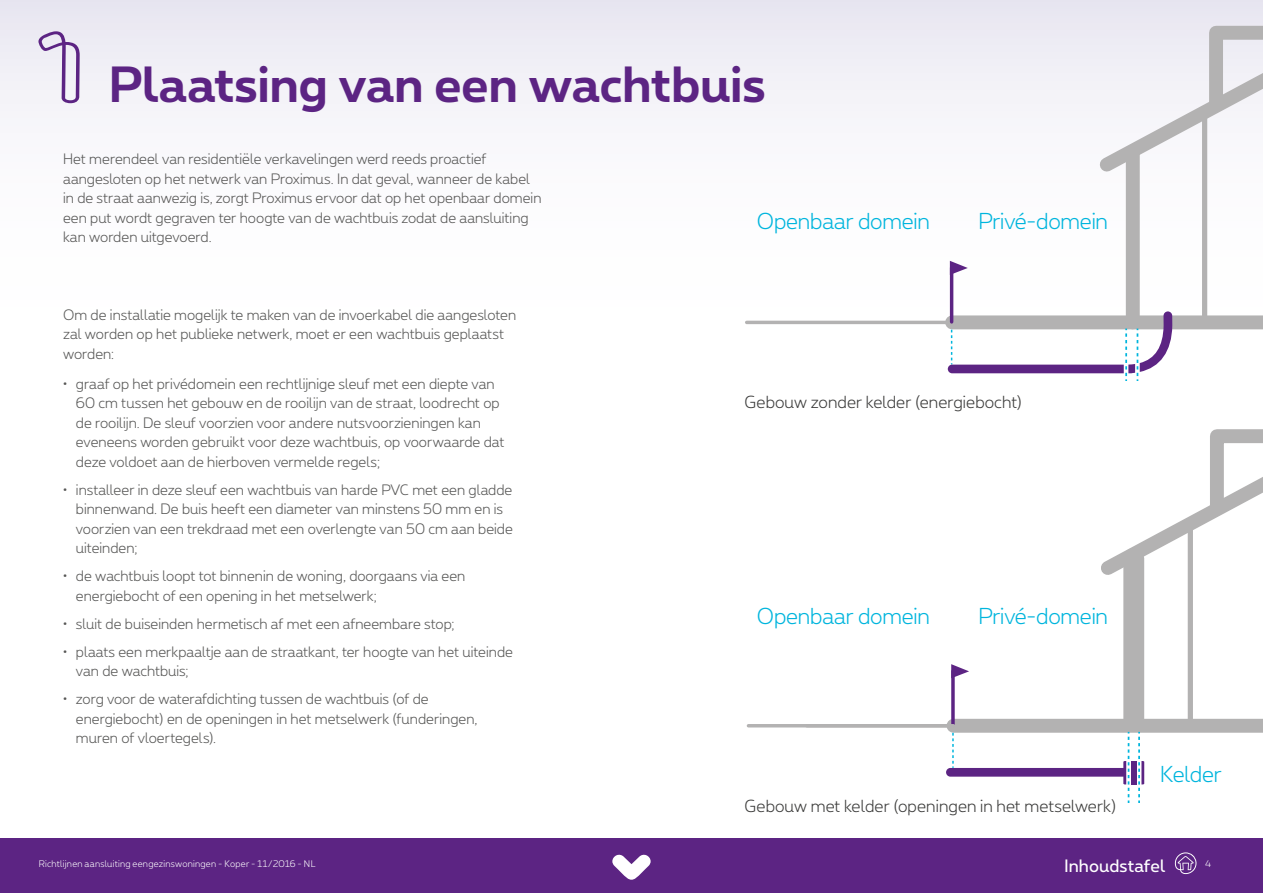
<style>
.page{position:relative;width:1263px;height:893px;background:#fff}
.page>*{position:absolute;margin:0;border:0;box-sizing:border-box;transform-origin:0 0}
.t1{font:97.65px "Proximus Display";color:#5c2483}
.t2{font:700 48px "Proximus";letter-spacing:-.01em;color:#5c2483}
.t3{font:300 21.75px "Proximus";letter-spacing:-.01em;color:#00b5dd}
.t4{font:16.95px "Proximus";letter-spacing:.005em;color:#fff}
.t5{font:300 16.5px "Proximus";letter-spacing:.005em;color:#3c3c3b}
.t6{font:300 14.25px/19.5px "Proximus";color:#575756}
.t7{font:300 9px "Proximus";letter-spacing:.03em;color:#fff}
</style>
<div class="page">
<div style="left:0;top:0;width:1263px;height:893px;background:linear-gradient(to bottom,#f6f5f9,#fff)"></div>
<div style="left:0;top:839px;width:1263px;height:54px;background:#5c2483"></div>
<svg style="left:1174px;top:852px;width:23px;height:22px"></svg>
<div style="left:952px;top:315px;width:311px;height:14px;background:#b3b2b2"></div>
<hr style="left:747px;top:321px;width:205px;height:3px;background:#b3b2b2">
<div style="left:1126px;top:152px;width:14px;height:170px;background:#b3b2b2"></div>
<svg style="left:1088px;top:19px;width:175px;height:165px"></svg>
<div style="left:1202px;top:118px;width:5px;height:204px;background:#b3b2b2"></div>
<svg style="left:950px;top:261px;width:18px;height:14px"></svg>
<hr style="left:950px;top:268px;width:3px;height:54px;background:#5c2483">
<svg style="left:948px;top:311px;width:224px;height:70px"></svg>
<div style="left:953px;top:719px;width:310px;height:14px;background:#b3b2b2"></div>
<div style="left:1123px;top:558px;width:21px;height:163px;background:#b3b2b2"></div>
<svg style="left:1089px;top:422px;width:174px;height:165px"></svg>
<div style="left:1188px;top:526px;width:5px;height:200px;background:#b3b2b2"></div>
<svg style="left:951px;top:664px;width:18px;height:14px"></svg>
<svg style="left:951px;top:671px;width:4px;height:54px"></svg>
<svg style="left:946px;top:732px;width:183px;height:71px"></svg>
<svg style="left:1138px;top:732px;width:6px;height:71px"></svg>
<div style="left:1131px;top:761px;width:5px;height:23px;background:#5c2483"></div>
<hr style="left:748px;top:724px;width:205px;height:3px;background:#b3b2b2">
<svg style="left:612px;top:854px;width:39px;height:26px"></svg>
<h1 class="t1" style="left:38px;top:9px;width:48px">1</h1>
<h2 class="t2" style="left:109px;top:48px;width:658px">Plaatsing van een wachtbuis</h2>
<p class="t6" style="left:63px;top:149px;width:480px">Het merendeel van residentiële verkavelingen werd reeds proactief aangesloten op het netwerk van Proximus. In dat geval, wanneer de kabel in de straat aanwezig is, zorgt Proximus ervoor dat op het openbaar domein een put wordt gegraven ter hoogte van de wachtbuis zodat de aansluiting kan worden uitgevoerd.</p>
<h3 class="t3" style="left:757px;top:206px;width:175px">Openbaar domein</h3>
<h3 class="t3" style="left:978px;top:206px;width:131px">Privé-domein</h3>
<p class="t6" style="left:63px;top:304px;width:454px">Om de installatie mogelijk te maken van de invoerkabel die aangesloten zal worden op het publieke netwerk, moet er een wachtbuis geplaatst worden:</p>
<p class="t6" style="left:76px;top:373px;width:430px;text-indent:-13px">• graaf op het privédomein een rechtlijnige sleuf met een diepte van 60 cm tussen het gebouw en de rooilijn van de straat, loodrecht op de rooilijn. De sleuf voorzien voor andere nutsvoorzieningen kan eveneens worden gebruikt voor deze wachtbuis, op voorwaarde dat deze voldoet aan de hierboven vermelde regels;</p>
<p class="t6" style="left:76px;top:479px;width:438px;text-indent:-13px">• installeer in deze sleuf een wachtbuis van harde PVC met een gladde binnenwand. De buis heeft een diameter van minstens 50 mm en is voorzien van een trekdraad met een overlengte van 50 cm aan beide uiteinden;</p>
<p class="t6" style="left:76px;top:565px;width:391px;text-indent:-13px">• de wachtbuis loopt tot binnenin de woning, doorgaans via een energiebocht of een opening in het metselwerk;</p>
<p class="t6" style="left:63px;top:613px;width:393px">• sluit de buiseinden hermetisch af met een afneembare stop;</p>
<p class="t6" style="left:76px;top:641px;width:439px;text-indent:-13px">• plaats een merkpaaltje aan de straatkant, ter hoogte van het uiteinde van de wachtbuis;</p>
<p class="t6" style="left:76px;top:688px;width:403px;text-indent:-13px">• zorg voor de waterafdichting tussen de wachtbuis (of de energiebocht) en de openingen in het metselwerk (funderingen, muren of vloertegels).</p>
<p class="t5" style="left:744px;top:391px;width:279px">Gebouw zonder kelder (energiebocht)</p>
<h3 class="t3" style="left:757px;top:602px;width:175px">Openbaar domein</h3>
<h3 class="t3" style="left:978px;top:602px;width:131px">Privé-domein</h3>
<p class="t5" style="left:744px;top:795px;width:373px">Gebouw met kelder (openingen in het metselwerk)</p>
<h3 class="t3" style="left:1160px;top:760px;width:63px">Kelder</h3>
<p class="t4" style="left:1064px;top:853px;width:102px">Inhoudstafel</p>
<p class="t7" style="left:39px;top:857px;width:278px">Richtlijnen aansluiting eengezinswoningen - Koper - 11/2016 - NL</p>
<p class="t7" style="left:1205px;top:857px;width:8px">4</p>
</div>
